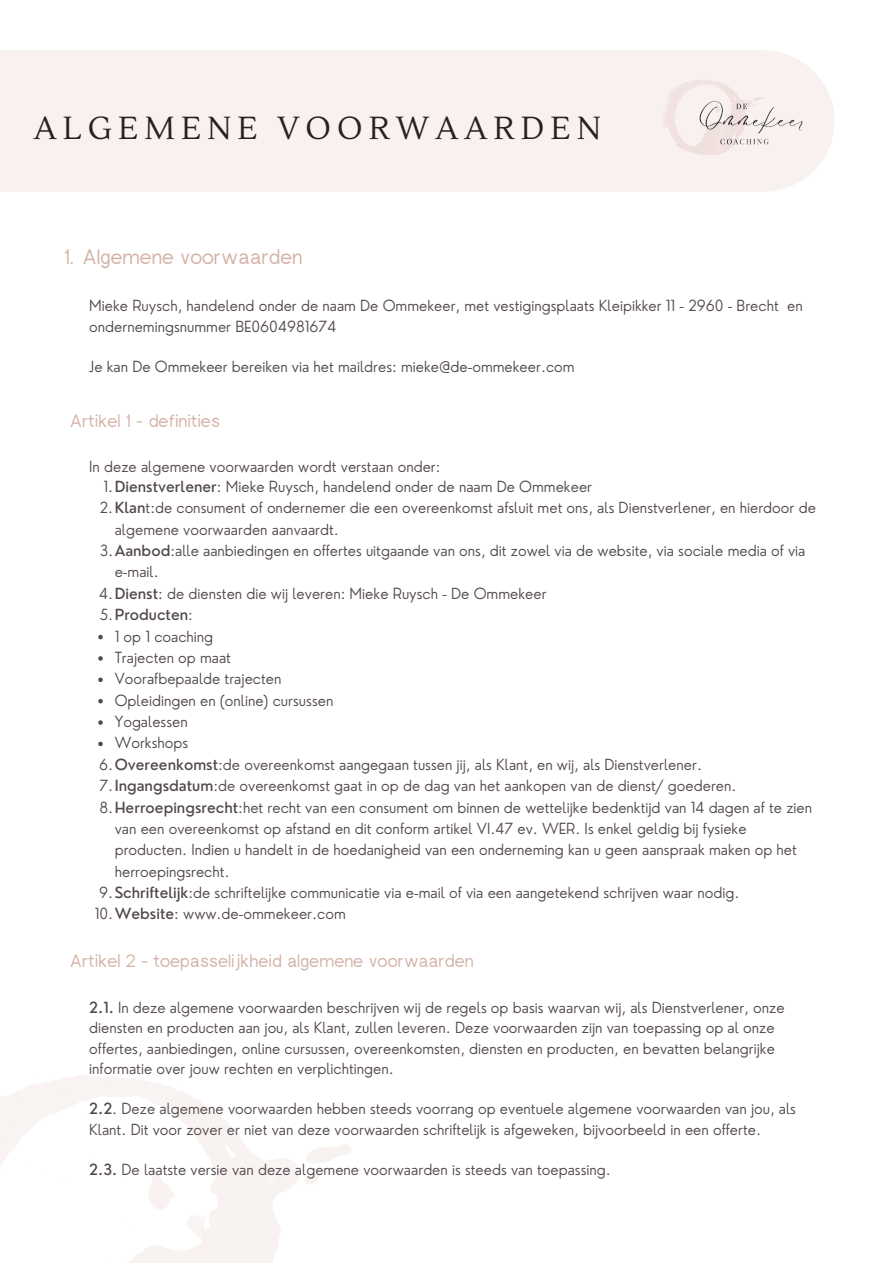
<style>
.page{position:relative;width:893px;height:1264px;background:#fff}
.page>*{position:absolute;margin:0;border:0;box-sizing:border-box;transform-origin:0 0}
.t1{font:31.8px "Lustria";letter-spacing:.19em;color:#26221d}
.t2{font:21px "rugratssans";color:#d4b1a5}
.t3{font:18px "rugratssans";color:#d4b1a5}
.t4{font:300 15px/20.2px "Nourd";color:#53494c}
.t5{font:500 15px "Nourd";color:#53494c}
.s1{font-weight:500}
.s2{font-weight:300}
</style>
<div class="page">
<div style="left:0;top:50px;width:627px;height:142px;background:#f8f1ef"></div>
<img style="left:627px;top:50px;width:207px;height:142px">
<svg style="left:98px;top:635px;width:5px;height:4px"></svg>
<svg style="left:98px;top:656px;width:5px;height:4px"></svg>
<svg style="left:98px;top:677px;width:5px;height:5px"></svg>
<svg style="left:98px;top:699px;width:5px;height:4px"></svg>
<svg style="left:98px;top:720px;width:5px;height:4px"></svg>
<svg style="left:98px;top:741px;width:5px;height:5px"></svg>
<h1 class="t1" style="left:34px;top:109px;width:568px">ALGEMENE VOORWAARDEN</h1>
<h2 class="t2" style="left:64px;top:249px;width:240px">1. Algemene voorwaarden</h2>
<p class="t4" style="left:89px;top:296px;width:715px">Mieke Ruysch, handelend onder de naam De Ommekeer, met vestigingsplaats Kleipikker 11 - 2960 - Brecht en ondernemingsnummer BE0604981674</p>
<p class="t4" style="left:89px;top:356px;width:487px">Je kan De Ommekeer bereiken via het maildres: mieke@de-ommekeer.com</p>
<p class="t3" style="left:70px;top:414px;width:152px">Artikel 1 - definities</p>
<p class="t4" style="left:89px;top:456px;width:353px">In deze algemene voorwaarden wordt verstaan onder:</p>
<p class="t4" style="left:103px;top:476px;width:490px">1.<span class="s1">Dienstverlener</span>: Mieke Ruysch, handelend onder de naam De Ommekeer</p>
<p class="t4" style="left:100px;top:497px;width:717px">2.<span class="s1">Klan</span>t:de consument of ondernemer die een overeenkomst afsluit met ons, als Dienstverlener, en hierdoor de</p>
<p class="t4" style="left:115px;top:519px;width:226px">algemene voorwaarden aanvaardt.</p>
<p class="t4" style="left:100px;top:540px;width:707px">3.<span class="s1">Aanbod</span>:alle aanbiedingen en offertes uitgaande van ons, dit zowel via de website, via sociale media of via</p>
<p class="t4" style="left:115px;top:561px;width:46px">e-mail.</p>
<p class="t4" style="left:99px;top:583px;width:449px">4.<span class="s1">Dienst</span>: de diensten die wij leveren: Mieke Ruysch - De Ommekeer</p>
<p class="t5" style="left:100px;top:605px;width:95px"><span class="s2">5.</span>Producten<span class="s2">:</span></p>
<p class="t4" style="left:115px;top:626px;width:100px">1 op 1 coaching</p>
<p class="t4" style="left:115px;top:647px;width:118px">Trajecten op maat</p>
<p class="t4" style="left:115px;top:668px;width:168px">Voorafbepaalde trajecten</p>
<p class="t4" style="left:115px;top:690px;width:220px">Opleidingen en (online) cursussen</p>
<p class="t4" style="left:115px;top:711px;width:75px">Yogalessen</p>
<p class="t4" style="left:115px;top:732px;width:75px">Workshops</p>
<p class="t4" style="left:99px;top:754px;width:604px">6.<span class="s1">Overeenkomst</span>:de overeenkomst aangegaan tussen jij, als Klant, en wij, als Dienstverlener.</p>
<p class="t4" style="left:99px;top:775px;width:638px">7.<span class="s1">Ingangsdatum</span>:de overeenkomst gaat in op de dag van het aankopen van de dienst/ goederen.</p>
<p class="t4" style="left:99px;top:796px;width:714px">8.<span class="s1">Herroepingsrecht</span>:het recht van een consument om binnen de wettelijke bedenktijd van 14 dagen af te zien</p>
<p class="t4" style="left:115px;top:818px;width:633px">van een overeenkomst op afstand en dit conform artikel VI.47 ev. WER. Is enkel geldig bij fysieke</p>
<p class="t4" style="left:115px;top:839px;width:683px">producten. Indien u handelt in de hoedanigheid van een onderneming kan u geen aanspraak maken op het</p>
<p class="t4" style="left:115px;top:860px;width:116px">herroepingsrecht.</p>
<p class="t4" style="left:99px;top:882px;width:641px">9.<span class="s1">Schriftelijk</span>:de schriftelijke communicatie via e-mail of via een aangetekend schrijven waar nodig.</p>
<p class="t4" style="left:95px;top:903px;width:252px">10.<span class="s1">Website</span>: www.de-ommekeer.com</p>
<p class="t3" style="left:70px;top:954px;width:405px">Artikel 2 - toepasselijkheid algemene voorwaarden</p>
<p class="t4" style="left:89px;top:997px;width:696px"><span class="s1">2.1.</span> In deze algemene voorwaarden beschrijven wij de regels op basis waarvan wij, als Dienstverlener, onze diensten en producten aan jou, als Klant, zullen leveren. Deze voorwaarden zijn van toepassing op al onze offertes, aanbiedingen, online cursussen, overeenkomsten, diensten en producten, en bevatten belangrijke informatie over jouw rechten en verplichtingen.</p>
<p class="t4" style="left:89px;top:1098px;width:708px"><span class="s1">2.2</span>. Deze algemene voorwaarden hebben steeds voorrang op eventuele algemene voorwaarden van jou, als<br>Klant. Dit voor zover er niet van deze voorwaarden schriftelijk is afgeweken, bijvoorbeeld in een offerte.</p>
<p class="t4" style="left:89px;top:1159px;width:523px"><span class="s1">2.3.</span> De laatste versie van deze algemene voorwaarden is steeds van toepassing.</p>
</div>
